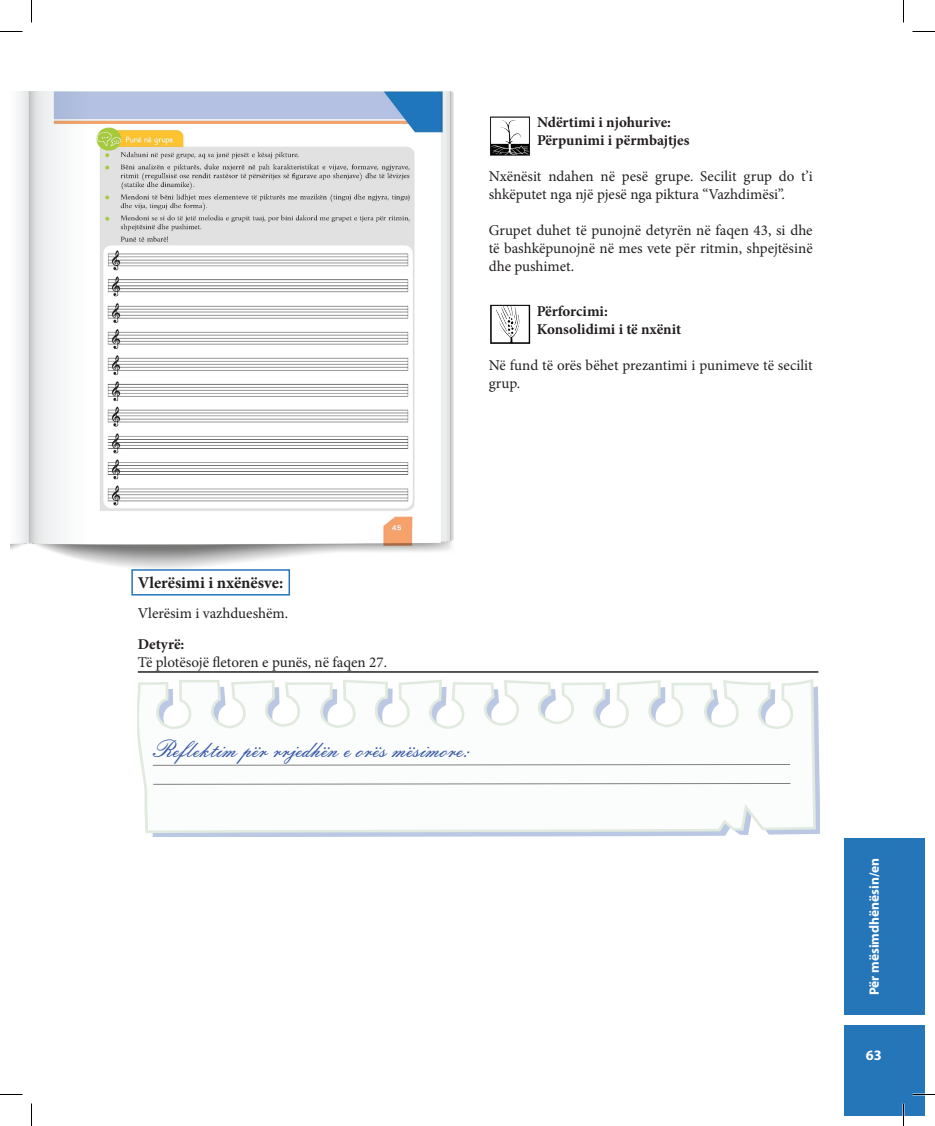
<style>
.page{position:relative;width:935px;height:1126px;background:#fff}
.page>*{position:absolute;margin:0;border:0;box-sizing:border-box;transform-origin:0 0}
.t1{font:24px "Embassy BT";color:#3356a5}
.t2{font:700 16.5px "Minion Pro";color:#231f20}
.t3{font:15px/18px "Minion Pro";color:#231f20}
.t4{font:700 15px/18px "Minion Pro";color:#231f20}
.t5{font:700 14.4px "Myriad Pro";color:#fff}
.t6{font:700 13.5px "Myriad Pro";color:#fff}
</style>
<div class="page">
<img style="left:10px;top:91px;width:443px;height:478px">
<div style="left:844px;top:1025px;width:80px;height:91px;background:#2575b9"></div>
<div style="left:844px;top:838px;width:80px;height:177px;background:#2575b9"></div>
<img style="left:490px;top:116px;width:40px;height:40px">
<img style="left:490px;top:304px;width:41px;height:40px">
<hr style="left:138px;top:671px;width:680px;height:2px;background:#231f20">
<svg style="left:152px;top:686px;width:667px;height:150px;background:#c0cde6"></svg>
<svg style="left:138px;top:679px;width:678px;height:154px"></svg>
<svg style="left:153px;top:783px;width:637px;height:2px"></svg>
<svg style="left:153px;top:764px;width:637px;height:2px"></svg>
<div style="left:131px;top:569px;width:159px;height:27px;border:2px solid #2575b9"></div>
<img style="left:54px;top:91px;width:388px;height:456px">
<hr style="left:902px;top:1103px;width:2px;height:23px;background:#fff">
<svg style="left:0;top:31px;width:22px;height:1px"></svg>
<svg style="left:912px;top:31px;width:23px;height:1px"></svg>
<svg style="left:0;top:1094px;width:22px;height:1px"></svg>
<svg style="left:912px;top:1094px;width:23px;height:1px"></svg>
<svg style="left:31px;top:0;width:1px;height:22px"></svg>
<svg style="left:31px;top:1103px;width:1px;height:23px"></svg>
<svg style="left:903px;top:0;width:1px;height:22px"></svg>
<svg style="left:903px;top:1103px;width:1px;height:23px"></svg>
<p class="t4" style="left:537px;top:113px;width:154px">Ndërtimi i njohurive:<br>Përpunimi i përmbajtjes</p>
<p class="t3" style="left:489px;top:168px;width:325px">Nxënësit ndahen në pesë grupe. Secilit grup do t’i shkëputet nga një pjesë nga piktura “Vazhdimësi”.</p>
<p class="t3" style="left:489px;top:222px;width:325px;text-align:justify">Grupet duhet të punojnë detyrën në faqen 43, si dhe të bashkëpunojnë në mes vete për ritmin, shpejtësinë dhe pushimet.</p>
<p class="t4" style="left:537px;top:302px;width:146px">Përforcimi:<br>Konsolidimi i të nxënit</p>
<p class="t3" style="left:489px;top:356px;width:325px">Në fund të orës bëhet prezantimi i punimeve të secilit grup.</p>
<p class="t2" style="left:138px;top:571px;width:147px">Vlerësimi i nxënësve:</p>
<p class="t3" style="left:138px;top:604px;width:152px">Vlerësim i vazhdueshëm.</p>
<p class="t4" style="left:138px;top:635px;width:48px">Detyrë:</p>
<p class="t3" style="left:138px;top:653px;width:251px">Të plotësojë fletoren e punës, në faqen 27.</p>
<h1 class="t1" style="left:153px;top:734px;width:318px">Reflektim për rrjedhën e orës mësimore:</h1>
<p class="t6" style="left:865px;top:995px;width:139px;rotate:-90deg">Për mësimdhënësin/en</p>
<p class="t5" style="left:866px;top:1045px;width:17px">63</p>
</div>
